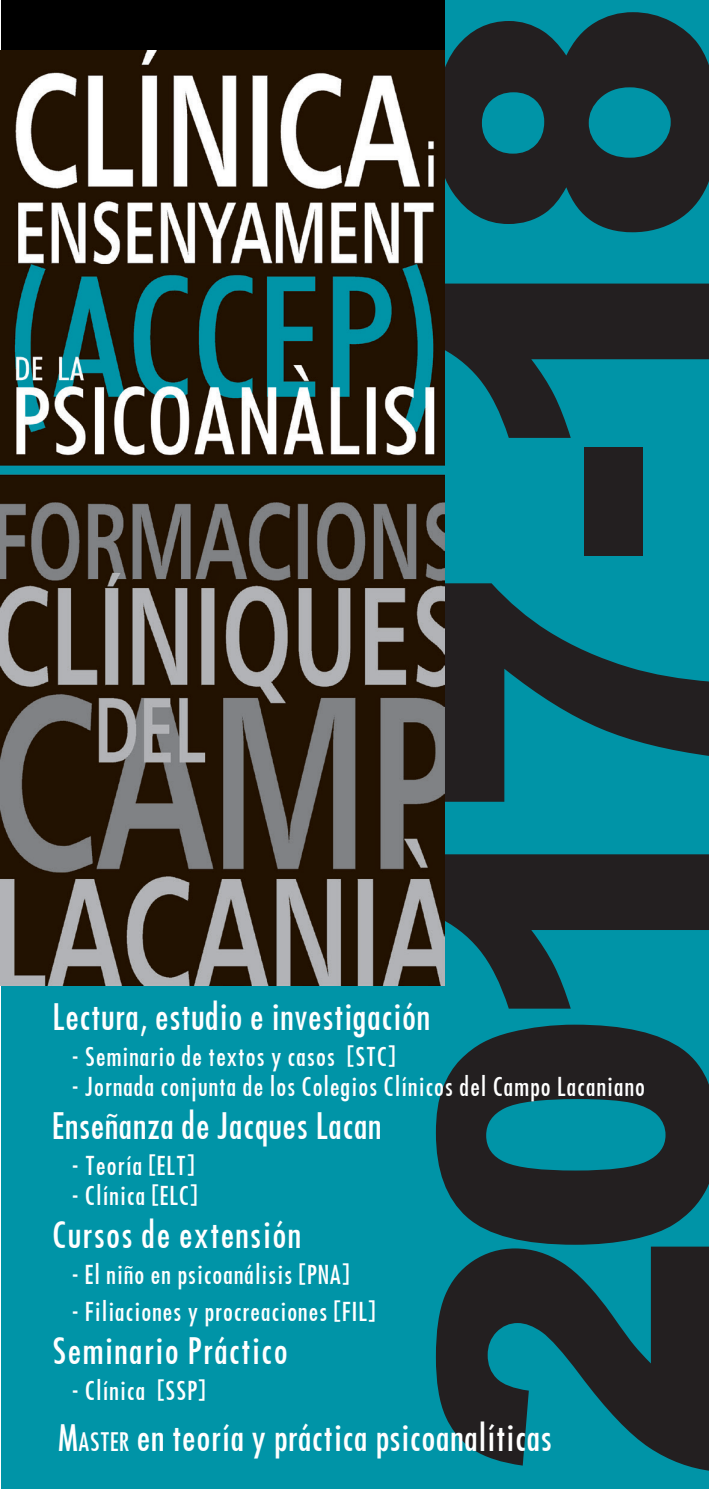
<style>
.page{position:relative;width:709px;height:1489px;background:#fff}
.page>*{position:absolute;margin:0;border:0;box-sizing:border-box;transform-origin:0 0}
.t1{font:900 379.75px "Arial";letter-spacing:-.08em;color:#231f20}
.Tipo_de_curso{font:34.25px "Futura Cond Demi";color:#fff}
.introduc{font:34.25px "Futura Cond Demi";color:#fff}
.introduc-2{font:34.25px "Futura Cond Demi";letter-spacing:.02em;color:#fff}
.introduc-3{font:24.5px "Futura Cond Demi";letter-spacing:.02em;color:#fff}
.s1{font-style:inherit}
.s2{font-size:24px}
</style>
<div class="page">
<div style="left:2px;top:0;width:707px;height:1488px;background:#0094a7"></div>
<div style="left:1px;top:0;width:444px;height:985px;background:#000"></div>
<img style="left:1px;top:51px;width:444px;height:934px">
<p class="t1" style="left:301px;top:1480px;width:1485px;rotate:-90deg">2017-18</p>
<p class="Tipo_de_curso" style="left:52px;top:994px;width:379px">Lectura, estudio e investigación</p>
<p class="introduc-3" style="left:72px;top:1040px;width:325px">- Seminario de textos y casos [STC]</p>
<p class="introduc-3" style="left:72px;top:1070px;width:575px">- Jornada conjunta de los Colegios Clínicos del Campo Lacaniano</p>
<p class="Tipo_de_curso" style="left:52px;top:1103px;width:331px">Enseñanza de Jacques Lacan</p>
<p class="introduc-3" style="left:72px;top:1149px;width:125px">- Teoría [ELT]</p>
<p class="introduc-3" style="left:72px;top:1179px;width:127px">- Clínica [ELC]</p>
<p class="introduc-2" style="left:52px;top:1212px;width:251px">Cursos de extensión</p>
<p class="introduc-3" style="left:72px;top:1259px;width:279px">- El niño en psicoanálisis [PNA]</p>
<p class="introduc-3" style="left:72px;top:1295px;width:305px">- Filiaciones y procreaciones [FIL]</p>
<p class="introduc-2" style="left:52px;top:1328px;width:237px">Seminario Práctico</p>
<p class="introduc-3" style="left:72px;top:1375px;width:136px">- Clínica [SSP]</p>
<p class="introduc" style="left:58px;top:1415px;width:496px"><span class="s1">M</span><span class="s2">ASTER</span> en teoría y práctica psicoanalíticas</p>
</div>
